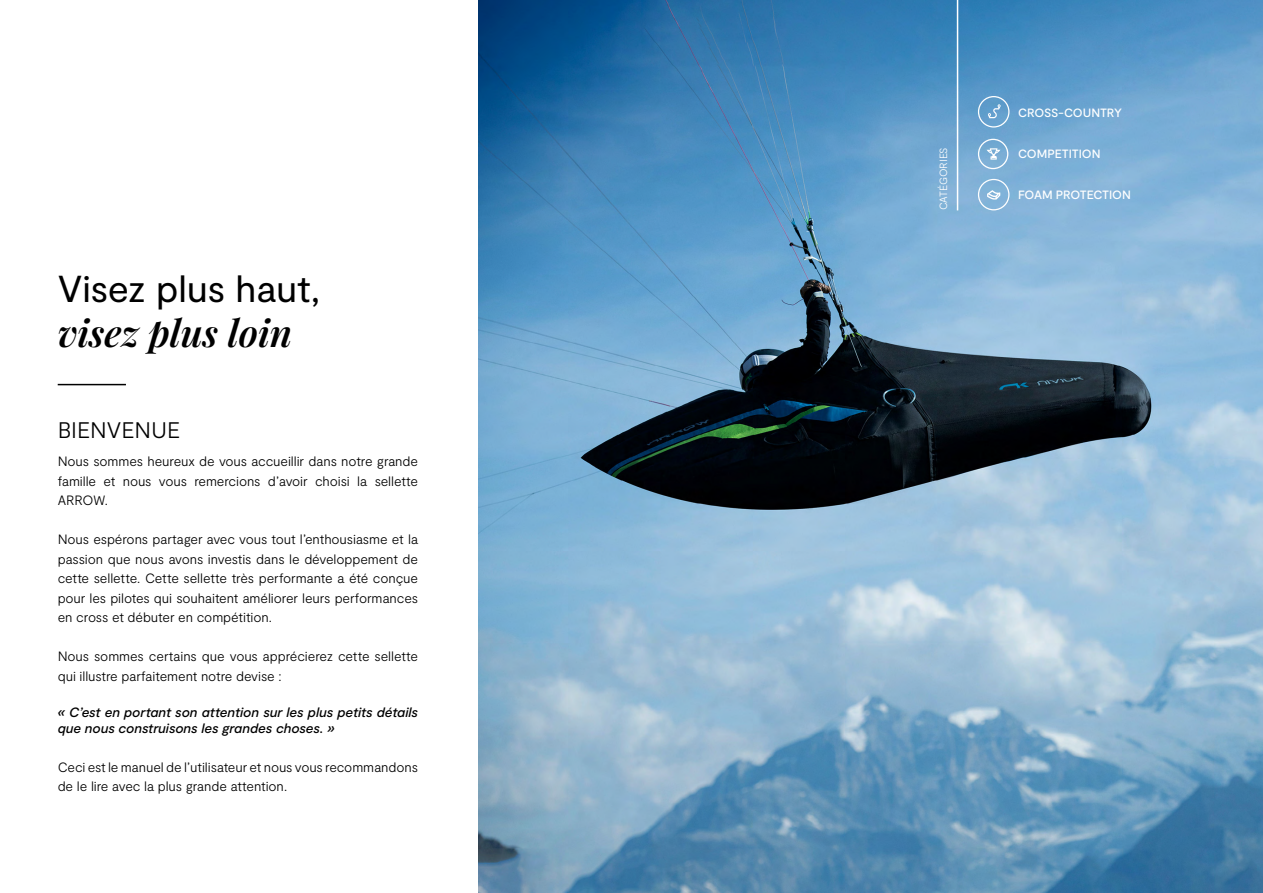
<style>
.page{position:relative;width:1263px;height:893px;background:#fff}
.page>*{position:absolute;margin:0;border:0;box-sizing:border-box;transform-origin:0 0}
.t1{font:37.5px "Moderat";letter-spacing:-.005em;color:#000}
.t2{font:italic 600 37.5px "Playfair Display";color:#000}
.t3{font:300 22.5px "Moderat";color:#000}
.t4{font:300 13.5px/19.5px "Moderat";letter-spacing:-.01em;color:#000;text-align:justify}
.t5{font:italic 500 13.5px/16.2px "Moderat";letter-spacing:-.005em;color:#000}
.t6{font:500 12px "Moderat";letter-spacing:-.01em;color:#fff}
.t7{font:300 10.5px "Moderat";letter-spacing:-.015em;color:#fff}
</style>
<div class="page">
<img style="left:478px;top:0;width:785px;height:893px">
<div style="left:978px;top:96px;width:31px;height:32px;border:1px solid #fff;border-radius:50%"></div>
<svg style="left:988px;top:104px;width:12px;height:14px"></svg>
<div style="left:978px;top:179px;width:31px;height:31px;border:1px solid #fff;border-radius:50%"></div>
<svg style="left:987px;top:190px;width:13px;height:10px"></svg>
<svg style="left:978px;top:139px;width:30px;height:30px"></svg>
<hr style="left:957px;top:0;width:1px;height:210px;background:#fff">
<hr style="left:58px;top:384px;width:68px;height:1px;background:#000">
<h1 class="t1" style="left:58px;top:267px;width:264px">Visez plus haut,</h1>
<h1 class="t2" style="left:58px;top:303px;width:236px">visez plus loin</h1>
<h2 class="t3" style="left:58px;top:417px;width:124px">BIENVENUE</h2>
<p class="t4" style="left:58px;top:452px;width:362px">Nous sommes heureux de vous accueillir dans notre grande famille et nous vous remercions d’avoir choisi la sellette ARROW.</p>
<p class="t4" style="left:58px;top:530px;width:362px">Nous espérons partager avec vous tout l’enthousiasme et la passion que nous avons investis dans le développement de cette sellette. Cette sellette très performante a été conçue pour les pilotes qui souhaitent améliorer leurs performances en cross et débuter en compétition.</p>
<p class="t4" style="left:58px;top:647px;width:362px">Nous sommes certains que vous apprécierez cette sellette qui illustre parfaitement notre devise :</p>
<p class="t5" style="left:58px;top:704px;width:362px">« C’est en portant son attention sur les plus petits détails que nous construisons les grandes choses. »</p>
<p class="t4" style="left:58px;top:758px;width:362px">Ceci est le manuel de l’utilisateur et nous vous recommandons de le lire avec la plus grande attention.</p>
<p class="t7" style="left:937px;top:210px;width:65px;rotate:-90deg">CATÉGORIES</p>
<p class="t6" style="left:1018px;top:106px;width:105px">CROSS-COUNTRY</p>
<p class="t6" style="left:1018px;top:147px;width:84px">COMPETITION</p>
<p class="t6" style="left:1018px;top:188px;width:114px">FOAM PROTECTION</p>
</div>
